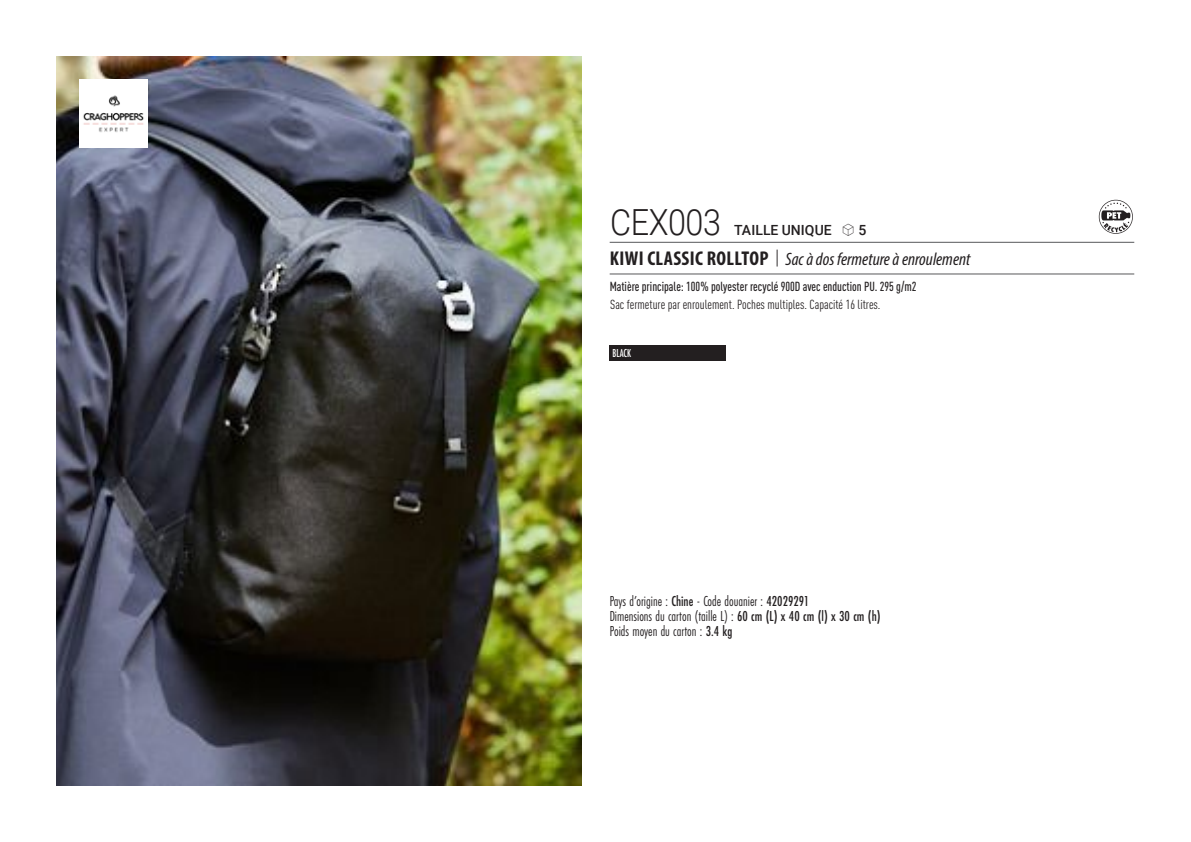
<style>
.page{position:relative;width:1191px;height:842px;background:#fff}
.page>*{position:absolute;margin:0;border:0;box-sizing:border-box;transform-origin:0 0}
.t1{font:300 36px "Roboto";letter-spacing:-.015em;color:#231f20;scale:.9 1}
.t2{font:italic 18px "Myriad Variable Concept";color:#231f20}
.t3{font:15px "Futura PT Cond";color:#231f20;scale:.95 1}
.t4{font:500 14px "Roboto";letter-spacing:.005em;color:#231f20}
.grammage_2020{font:500 condensed 13px "DIN Pro";color:#231f20;scale:.95 1}
.t5{font:condensed 13px "DIN Pro";color:#231f20}
.Coloris_nuancier_bla{font:500 12px "Futura PT Cond";letter-spacing:-.01em;color:#fff;scale:.9 1}
.s1{font-family:"Linotype Shapeshifter";font-weight:400;font-size:16px}
.s2{font-family:"Myriad Pro";font-weight:700;font-style:normal;font-stretch:condensed;font-size:20px}
.s3{font-family:"Roboto Condensed";font-weight:300;font-style:normal;font-size:20px}
.s4{font-weight:500}
</style>
<div class="page">
<img style="left:57px;top:57px;width:524px;height:728px">
<img style="left:79px;top:79px;width:68px;height:68px">
<div style="left:609px;top:345px;width:117px;height:16px;background:#231f20"></div>
<svg style="left:1098px;top:200px;width:34px;height:34px"></svg>
<hr style="left:609px;top:242px;width:525px;height:1px;background:#57585a">
<hr style="left:609px;top:274px;width:525px;height:1px;background:#57585a">
<p class="t1" style="left:610px;top:197px;width:125px">CEX003</p>
<p class="t4" style="left:734px;top:220px;width:134px">TAILLE UNIQUE <span class="s1">S</span> 5</p>
<p class="t2" style="left:610px;top:249px;width:362px"><span class="s2">KIWI CLASSIC ROLLTOP</span> <span class="s3">|</span> Sac à dos fermeture à enroulement</p>
<p class="grammage_2020" style="left:609px;top:277px;width:324px">Matière principale: 100% polyester recyclé 900D avec enduction PU. 295 g/m2</p>
<p class="t5" style="left:610px;top:295px;width:272px">Sac fermeture par enroulement. Poches multiples. Capacité 16 litres.</p>
<p class="Coloris_nuancier_bla" style="left:612px;top:346px;width:22px">BLACK</p>
<p class="t3" style="left:609px;top:592px;width:212px">Pays d’origine : <span class="s4">Chine</span> - Code douanier : <span class="s4">42029291</span></p>
<p class="t3" style="left:609px;top:607px;width:287px">Dimensions du carton (taille L) : <span class="s4">60 cm (L) x 40 cm (l) x 30 cm (h)</span></p>
<p class="t3" style="left:609px;top:622px;width:131px">Poids moyen du carton : <span class="s4">3.4 kg</span></p>
</div>
